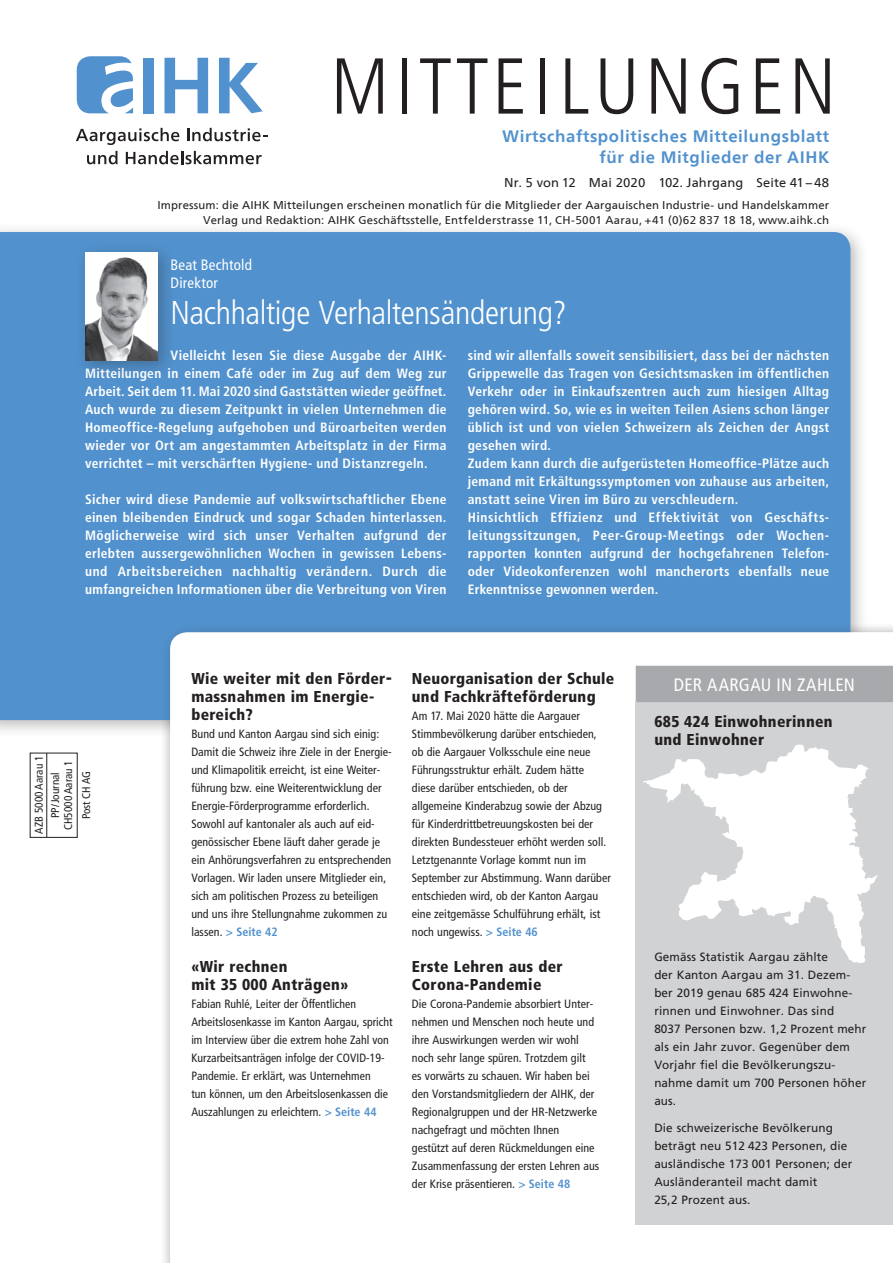
<style>
.page{position:relative;width:893px;height:1263px;background:#fff}
.page>*{position:absolute;margin:0;border:0;box-sizing:border-box;transform-origin:0 0}
.t1{font:300 condensed 79.05px "Frutiger LT";letter-spacing:.07em;color:#231f20}
.t2{font:300 condensed 33px "Frutiger";letter-spacing:-.01em;color:#fff}
.t3{font:condensed 18px "Frutiger";letter-spacing:.02em;color:#fff}
.t4{font:700 16.5px/21px "Frutiger Neue LT Com";letter-spacing:.035em;color:#5191cd;text-align:right}
.t5{font:900 condensed 15.75px/18px "Frutiger";letter-spacing:.02em;color:#231f20}
.t6{font:condensed 15px/18px "Frutiger";letter-spacing:.015em;color:#fff}
.t7{font:700 condensed 13.5px/18px "Frutiger";letter-spacing:.025em;color:#fff;text-align:justify}
.t8{font:12.75px "Frutiger Neue LT Com";letter-spacing:.015em;color:#231f20}
.t9{font:condensed 12px/18px "Frutiger";color:#231f20}
.t10{font:12px/18px "Frutiger";letter-spacing:.01em;color:#231f20}
.t11{font:11.25px/15px "Frutiger Neue LT Com";letter-spacing:.015em;color:#231f20;text-align:right}
.t12{font:condensed 11.25px/16.4px "Frutiger";color:#231f20;text-align:center}
.s1{font-weight:700;color:#5191cd}
</style>
<div class="page">
<div style="left:0;top:222px;width:869px;height:516px;background:#231f20;opacity:.3"></div>
<div style="left:0;top:232px;width:850px;height:488px;background:#5191cd"></div>
<div style="left:160px;top:622px;width:733px;height:641px;background:#231f20;opacity:.3"></div>
<svg style="left:170px;top:632px;width:723px;height:631px"></svg>
<svg style="left:76px;top:128px;width:103px;height:17px"></svg>
<svg style="left:187px;top:128px;width:80px;height:13px"></svg>
<svg style="left:87px;top:151px;width:31px;height:13px"></svg>
<svg style="left:126px;top:151px;width:136px;height:13px"></svg>
<div style="left:143px;top:58px;width:11px;height:55px;background:#5191cd"></div>
<svg style="left:164px;top:58px;width:44px;height:55px"></svg>
<svg style="left:219px;top:58px;width:44px;height:55px"></svg>
<svg style="left:77px;top:56px;width:56px;height:57px"></svg>
<div style="left:30px;top:753px;width:48px;height:85px;border:1px solid #231f20"></div>
<hr style="left:46px;top:753px;width:1px;height:84px;background:#231f20">
<div style="left:636px;top:702px;width:257px;height:522px;background:#d1d2d4"></div>
<div style="left:636px;top:666px;width:257px;height:36px;background:#a8a9ad"></div>
<svg style="left:643px;top:744px;width:235px;height:219px"></svg>
<div style="left:75px;top:242px;width:101px;height:137px;background:#231f20;opacity:.3"></div>
<img style="left:85px;top:252px;width:73px;height:108px">
<h1 class="t1" style="left:331px;top:41px;width:507px">MITTEILUNGEN</h1>
<h3 class="t4" style="left:502px;top:126px;width:329px">Wirtschaftspolitisches Mitteilungsblatt für die Mitglieder der AIHK</h3>
<p class="t8" style="left:504px;top:174px;width:327px">Nr. 5 von 12 Mai 2020 102. Jahrgang Seite 41 – 48</p>
<p class="t11" style="left:157px;top:198px;width:673px">Impressum: die AIHK Mitteilungen erscheinen monatlich für die Mitglieder der Aargauischen Industrie- und Handelskammer<br>Verlag und Redaktion: AIHK Geschäftsstelle, Entfelderstrasse 11, CH-5001 Aarau, +41 (0)62 837 18 18, www.aihk.ch</p>
<p class="t6" style="left:171px;top:256px;width:83px">Beat Bechtold<br>Direktor</p>
<h2 class="t2" style="left:171px;top:294px;width:398px">Nachhaltige Verhaltensänderung?</h2>
<p class="t7" style="left:85px;top:346px;width:363px;text-indent:85px">Vielleicht lesen Sie diese Ausgabe der AIHK-Mitteilungen in einem Café oder im Zug auf dem Weg zur Arbeit. Seit dem 11. Mai 2020 sind Gaststätten wieder geöffnet.<br>Auch wurde zu diesem Zeitpunkt in vielen Unternehmen die Homeoffice-Regelung aufgehoben und Büroarbeiten werden wieder vor Ort am angestammten Arbeitsplatz in der Firma verrichtet – mit verschärften Hygiene- und Distanzregeln.</p>
<p class="t7" style="left:85px;top:490px;width:363px">Sicher wird diese Pandemie auf volkswirtschaftlicher Ebene einen bleibenden Eindruck und sogar Schaden hinterlassen.<br>Möglicherweise wird sich unser Verhalten aufgrund der erlebten aussergewöhnlichen Wochen in gewissen Lebens&shy;und Arbeitsbereichen nachhaltig verändern. Durch die umfangreichen Informationen über die Verbreitung von Viren</p>
<p class="t7" style="left:468px;top:346px;width:363px;text-align:left">sind wir allenfalls soweit sensibilisiert, dass bei der nächsten Grippewelle das Tragen von Gesichtsmasken im öffentlichen Verkehr oder in Einkaufszentren auch zum hiesigen Alltag gehören wird. So, wie es in weiten Teilen Asiens schon länger üblich ist und von vielen Schweizern als Zeichen der Angst gesehen wird.<br>Zudem kann durch die aufgerüsteten Homeoffice-Plätze auch jemand mit Erkältungssymptomen von zuhause aus arbeiten, anstatt seine Viren im Büro zu verschleudern.<br>Hinsichtlich Effizienz und Effektivität von Geschäfts&shy;leitungssitzungen, Peer-Group-Meetings oder Wochen&shy;rapporten konnten aufgrund der hochgefahrenen Telefon&shy;oder Videokonferenzen wohl mancherorts ebenfalls neue Erkenntnisse gewonnen werden.</p>
<p class="t12" style="left:31px;top:833px;width:79px;rotate:-90deg">AZB 5000 Aarau 1<br>PP/Journal</p>
<p class="t12" style="left:59px;top:830px;width:71px;line-height:18px;rotate:-90deg">CH5000 Aarau 1<br>Post CH AG</p>
<h3 class="t5" style="left:191px;top:669px;width:202px">Wie weiter mit den Förder&shy;massnahmen im Energie&shy;bereich?</h3>
<p class="t9" style="left:191px;top:725px;width:202px">Bund und Kanton Aargau sind sich einig:<br>Damit die Schweiz ihre Ziele in der Energie&shy;und Klimapolitik erreicht, ist eine Weiter&shy;führung bzw. eine Weiterentwicklung der Energie-Förderprogramme erforderlich.<br>Sowohl auf kantonaler als auch auf eid&shy;genössischer Ebene läuft daher gerade je ein Anhörungsverfahren zu entsprechenden Vorlagen. Wir laden unsere Mitglieder ein, sich am politischen Prozess zu beteiligen und uns ihre Stellungnahme zukommen zu lassen. <span class="s1">&gt; Seite 42</span></p>
<h3 class="t5" style="left:191px;top:957px;width:159px">«Wir rechnen<br>mit 35 000 Anträgen»</h3>
<p class="t9" style="left:191px;top:995px;width:203px">Fabian Ruhlé, Leiter der Öffentlichen Arbeitslosenkasse im Kanton Aargau, spricht im Interview über die extrem hohe Zahl von Kurzarbeitsanträgen infolge der COVID-19- Pandemie. Er erklärt, was Unternehmen<br>tun können, um den Arbeitslosenkassen die Auszahlungen zu erleichtern. <span class="s1">&gt; Seite 44</span></p>
<h3 class="t5" style="left:412px;top:669px;width:204px">Neuorganisation der Schule und Fachkräfteförderung</h3>
<p class="t9" style="left:412px;top:707px;width:201px">Am 17. Mai 2020 hätte die Aargauer Stimmbevölkerung darüber entschieden, ob die Aargauer Volksschule eine neue Führungsstruktur erhält. Zudem hätte<br>diese darüber entschieden, ob der allgemeine Kinderabzug sowie der Abzug für Kinderdrittbetreuungskosten bei der direkten Bundessteuer erhöht werden soll.<br>Letztgenannte Vorlage kommt nun im September zur Abstimmung. Wann darüber entschieden wird, ob der Kanton Aargau eine zeitgemässe Schulführung erhält, ist noch ungewiss. <span class="s1">&gt; Seite 46</span></p>
<h3 class="t5" style="left:412px;top:957px;width:152px">Erste Lehren aus der<br>Corona-Pandemie</h3>
<p class="t9" style="left:412px;top:995px;width:189px">Die Corona-Pandemie absorbiert Unter&shy;nehmen und Menschen noch heute und ihre Auswirkungen werden wir wohl noch sehr lange spüren. Trotzdem gilt<br>es vorwärts zu schauen. Wir haben bei den Vorstandsmitgliedern der AIHK, der Regionalgruppen und der HR-Netzwerke nachgefragt und möchten Ihnen<br>gestützt auf deren Rückmeldungen eine Zusammenfassung der ersten Lehren aus der Krise präsentieren. <span class="s1">&gt; Seite 48</span></p>
<h3 class="t3" style="left:674px;top:674px;width:183px">DER AARGAU IN ZAHLEN</h3>
<h3 class="t5" style="left:654px;top:712px;width:180px">685 424 Einwohnerinnen und Einwohner</h3>
<p class="t10" style="left:654px;top:948px;width:214px">Gemäss Statistik Aargau zählte<br>der Kanton Aargau am 31. Dezem&shy;ber 2019 genau 685 424 Einwohne&shy;rinnen und Einwohner. Das sind<br>8037 Personen bzw. 1,2 Prozent mehr als ein Jahr zuvor. Gegenüber dem<br>Vorjahr fiel die Bevölkerungszu&shy;nahme damit um 700 Personen höher aus.</p>
<p class="t10" style="left:654px;top:1118px;width:200px">Die schweizerische Bevölkerung beträgt neu 512 423 Personen, die ausländische 173 001 Personen; der<br>Ausländeranteil macht damit<br>25,2 Prozent aus.</p>
</div>
